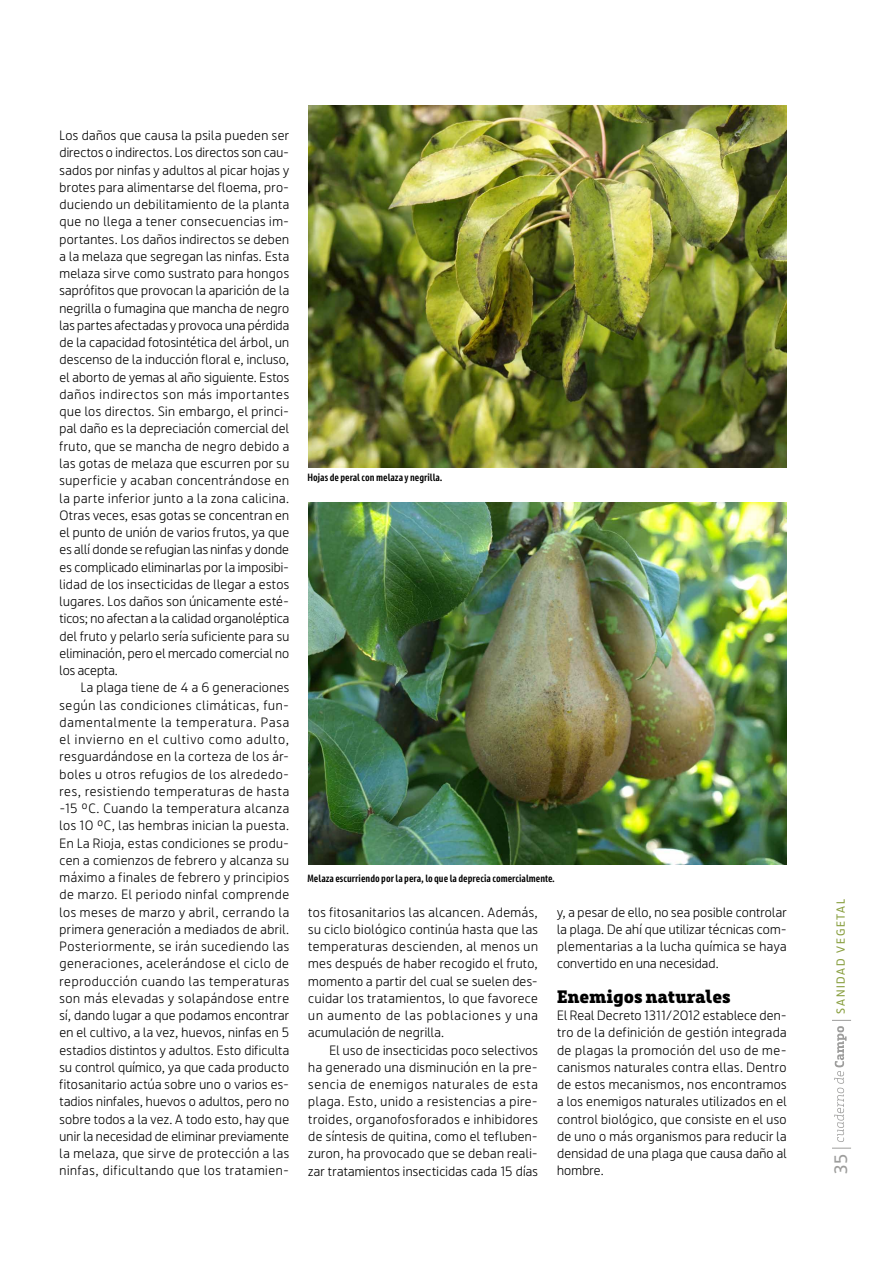
<style>
.page{position:relative;width:893px;height:1263px;background:#fff}
.page>*{position:absolute;margin:0;border:0;box-sizing:border-box;transform-origin:0 0}
.t1{font:900 18px "Riojana Slab";letter-spacing:.01em;color:#000}
.t2{font:18px "Riojana";color:#9d9d9c}
.t3{font:13.5px/17.2px "Riojana";letter-spacing:.02em;color:#000;text-align:justify}
.t4{font:11.7px "Riojana";letter-spacing:.15em;color:#899f40}
.t5{font:600 condensed 10.5px "Riojana";color:#000}
</style>
<div class="page">
<svg style="left:832px;top:1148px;width:19px;height:1px"></svg>
<svg style="left:832px;top:1020px;width:19px;height:122px"></svg>
<img style="left:308px;top:106px;width:479px;height:362px">
<img style="left:308px;top:502px;width:479px;height:363px">
<p class="t3" style="left:60px;top:125px;width:231px">Los daños que causa la psila pueden ser directos o indirectos. Los directos son cau&shy;sados por ninfas y adultos al picar hojas y brotes para alimentarse del floema, pro&shy;duciendo un debilitamiento de la planta que no llega a tener consecuencias im&shy;portantes. Los daños indirectos se deben a la melaza que segregan las ninfas. Esta melaza sirve como sustrato para hongos saprófitos que provocan la aparición de la negrilla o fumagina que mancha de negro las partes afectadas y provoca una pérdida de la capacidad fotosintética del árbol, un descenso de la inducción floral e, incluso, el aborto de yemas al año siguiente. Estos daños indirectos son más importantes que los directos. Sin embargo, el princi&shy;pal daño es la depreciación comercial del fruto, que se mancha de negro debido a las gotas de melaza que escurren por su superficie y acaban concentrándose en la parte inferior junto a la zona calicina.<br>Otras veces, esas gotas se concentran en el punto de unión de varios frutos, ya que es allí donde se refugian las ninfas y donde es complicado eliminarlas por la imposibi&shy;lidad de los insecticidas de llegar a estos lugares. Los daños son únicamente esté&shy;ticos; no afectan a la calidad organoléptica del fruto y pelarlo sería suficiente para su eliminación, pero el mercado comercial no los acepta.</p>
<p class="t3" style="left:60px;top:677px;width:231px;text-indent:21px">La plaga tiene de 4 a 6 generaciones según las condiciones climáticas, fun&shy;damentalmente la temperatura. Pasa el invierno en el cultivo como adulto, resguardándose en la corteza de los ár&shy;boles u otros refugios de los alrededo&shy;res, resistiendo temperaturas de hasta -15 ºC. Cuando la temperatura alcanza los 10 ºC, las hembras inician la puesta.<br>En La Rioja, estas condiciones se produ&shy;cen a comienzos de febrero y alcanza su máximo a finales de febrero y principios de marzo. El periodo ninfal comprende los meses de marzo y abril, cerrando la primera generación a mediados de abril.<br>Posteriormente, se irán sucediendo las generaciones, acelerándose el ciclo de reproducción cuando las temperaturas son más elevadas y solapándose entre sí, dando lugar a que podamos encontrar en el cultivo, a la vez, huevos, ninfas en 5 estadios distintos y adultos. Esto dificulta su control químico, ya que cada producto fitosanitario actúa sobre uno o varios es&shy;tadios ninfales, huevos o adultos, pero no sobre todos a la vez. A todo esto, hay que unir la necesidad de eliminar previamente la melaza, que sirve de protección a las ninfas, dificultando que los tratamien-</p>
<p class="t5" style="left:308px;top:468px;width:137px">Hojas de peral con melaza y negrilla.</p>
<p class="t5" style="left:308px;top:869px;width:249px">Melaza escurriendo por la pera, lo que la deprecia comercialmente.</p>
<p class="t3" style="left:308px;top:901px;width:231px">tos fitosanitarios las alcancen. Además, su ciclo biológico continúa hasta que las temperaturas descienden, al menos un mes después de haber recogido el fruto, momento a partir del cual se suelen des&shy;cuidar los tratamientos, lo que favorece un aumento de las poblaciones y una acumulación de negrilla.</p>
<p class="t3" style="left:308px;top:1039px;width:231px;text-indent:21px">El uso de insecticidas poco selectivos ha generado una disminución en la pre&shy;sencia de enemigos naturales de esta plaga. Esto, unido a resistencias a pire&shy;troides, organofosforados e inhibidores de síntesis de quitina, como el tefluben&shy;zuron, ha provocado que se deban reali&shy;zar tratamientos insecticidas cada 15 días</p>
<p class="t3" style="left:557px;top:901px;width:231px">y, a pesar de ello, no sea posible controlar la plaga. De ahí que utilizar técnicas com&shy;plementarias a la lucha química se haya convertido en una necesidad.</p>
<h1 class="t1" style="left:557px;top:980px;width:175px">Enemigos naturales</h1>
<p class="t3" style="left:557px;top:1005px;width:231px">El Real Decreto 1311/2012 establece den&shy;tro de la definición de gestión integrada de plagas la promoción del uso de me&shy;canismos naturales contra ellas. Dentro de estos mecanismos, nos encontramos a los enemigos naturales utilizados en el control biológico, que consiste en el uso de uno o más organismos para reducir la densidad de una plaga que causa daño al hombre.</p>
<p class="t4" style="left:831px;top:1014px;width:116px;rotate:-90deg">SANIDAD VEGETAL</p>
<h1 class="t2" style="left:825px;top:1174px;width:21px;rotate:-90deg">35</h1>
</div>
